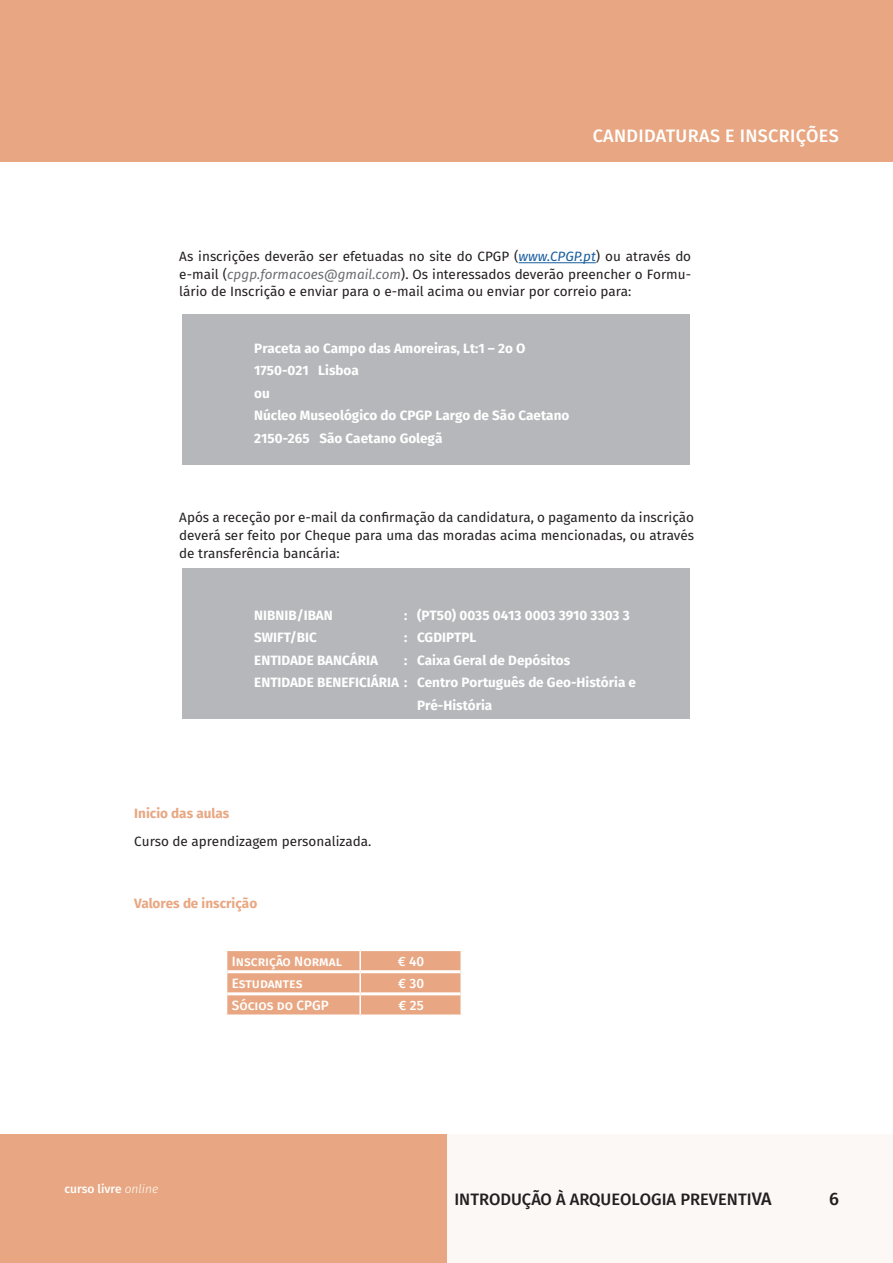
<style>
.page{position:relative;width:893px;height:1263px;background:#fff}
.page>*{position:absolute;margin:0;border:0;box-sizing:border-box;transform-origin:0 0}
.Section_Header_-_Align_Right{font:500 18px "Fira Sans";letter-spacing:.02em;color:#fff}
.t1{font:500 18px "Fira Sans";color:#231f20}
.t2{font:500 16.5px "Fira Sans";color:#231f20}
.moradas{font:700 13.5px "Fira Sans";color:#fff}
.Body_Text_-_8pt_Space_After{font:13.5px/17.2px "Fira Sans";color:#231f20;text-align:justify}
.Body_Text_-_2pt_Space_After{font:13.5px/18px "Fira Sans";color:#231f20;text-align:justify}
.t3{font:500 13.5px "Fira Sans";color:#fff}
.Body_text_títulos{font:700 13.5px "Fira Sans";color:#e8a782}
.t4{font:500 12px "Fira Sans";color:#fff}
.s1{font-style:italic;color:#175d9e}
.s2{font-style:italic;color:#6c6d70}
.s3{font-weight:300;font-style:italic}
.s4{font-size:18px}
</style>
<div class="page">
<div style="left:446px;top:1134px;width:447px;height:129px;background:#fbf8f6"></div>
<div style="left:0;top:0;width:893px;height:162px;background:#e8a782"></div>
<div style="left:0;top:1134px;width:446px;height:129px;background:#e8a782"></div>
<div style="left:182px;top:314px;width:507px;height:151px;background:#b6b7bb"></div>
<div style="left:182px;top:568px;width:507px;height:151px;background:#b6b7bb"></div>
<hr style="left:519px;top:262px;width:77px;height:1px;background:#175d9e">
<svg style="left:226px;top:950px;width:236px;height:66px;background:#e9ad8a"></svg>
<hr style="left:227px;top:970px;width:133px;height:3px;background:#fff">
<hr style="left:360px;top:970px;width:100px;height:3px;background:#fff">
<hr style="left:227px;top:992px;width:133px;height:3px;background:#fff">
<hr style="left:360px;top:992px;width:100px;height:3px;background:#fff">
<p class="Section_Header_-_Align_Right" style="left:593px;top:123px;width:248px">CANDIDATURAS E INSCRIÇÕES</p>
<p class="Body_Text_-_8pt_Space_After" style="left:179px;top:248px;width:513px">As inscrições deverão ser efetuadas no site do CPGP (<span class="s1">www.CPGP.pt</span>) ou através do e-mail (<span class="s2">cpgp.formacoes@gmail.com</span>). Os interessados deverão preencher o Formu&shy;lário de Inscrição e enviar para o e-mail acima ou enviar por correio para:</p>
<p class="moradas" style="left:254px;top:339px;width:273px">Praceta ao Campo das Amoreiras, Lt:1 – 2o O</p>
<p class="moradas" style="left:254px;top:361px;width:106px">1750-021 Lisboa</p>
<p class="moradas" style="left:254px;top:384px;width:17px">ou</p>
<p class="moradas" style="left:254px;top:406px;width:317px">Núcleo Museológico do CPGP Largo de São Caetano</p>
<p class="moradas" style="left:254px;top:429px;width:190px">2150-265 São Caetano Golegã</p>
<p class="Body_Text_-_2pt_Space_After" style="left:179px;top:508px;width:516px">Após a receção por e-mail da confirmação da candidatura, o pagamento da inscrição deverá ser feito por Cheque para uma das moradas acima mencionadas, ou através de transferência bancária:</p>
<p class="moradas" style="left:254px;top:605px;width:80px">NIBNIB/IBAN</p>
<p class="moradas" style="left:404px;top:605px;width:227px">: (PT50) 0035 0413 0003 3910 3303 3</p>
<p class="moradas" style="left:254px;top:628px;width:64px">SWIFT/BIC</p>
<p class="moradas" style="left:404px;top:628px;width:74px">: CGDIPTPL</p>
<p class="moradas" style="left:254px;top:650px;width:125px">ENTIDADE BANCÁRIA</p>
<p class="moradas" style="left:404px;top:650px;width:167px">: Caixa Geral de Depósitos</p>
<p class="moradas" style="left:254px;top:673px;width:383px">ENTIDADE BENEFICIÁRIA : Centro Português de Geo-História e</p>
<p class="moradas" style="left:417px;top:695px;width:77px">Pré-História</p>
<p class="Body_text_títulos" style="left:134px;top:803px;width:97px">Inicio das aulas</p>
<p class="Body_Text_-_2pt_Space_After" style="left:134px;top:832px;width:239px">Curso de aprendizagem personalizada.</p>
<p class="Body_text_títulos" style="left:134px;top:893px;width:124px">Valores de inscrição</p>
<p class="t4" style="left:64px;top:1180px;width:95px">curso livre <span class="s3">online</span></p>
<p class="t3" style="left:232px;top:951px;width:112px">Inscrição Normal</p>
<p class="t3" style="left:398px;top:951px;width:28px">€ 40</p>
<p class="t3" style="left:232px;top:974px;width:72px">Estudantes</p>
<p class="t3" style="left:398px;top:974px;width:27px">€ 30</p>
<p class="t3" style="left:232px;top:996px;width:98px">Sócios do CPGP</p>
<p class="t3" style="left:399px;top:996px;width:27px">€ 25</p>
<p class="t2" style="left:454px;top:1187px;width:319px">INTRODUÇÃO À ARQUEOLOGIA PREVENTI<span class="s4">VA</span></p>
<h1 class="t1" style="left:829px;top:1186px;width:11px">6</h1>
</div>
